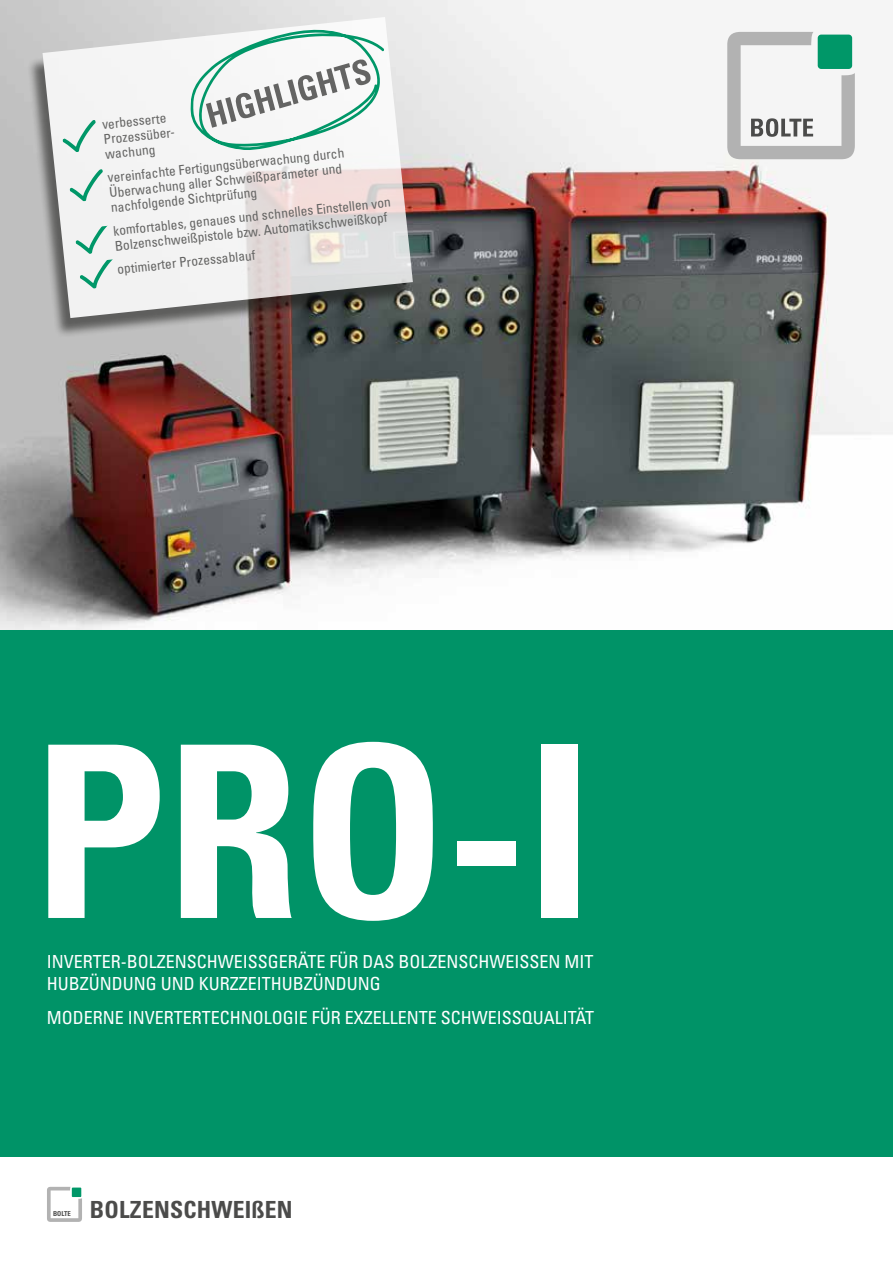
<style>
.page{position:relative;width:893px;height:1263px;background:#fff}
.page>*{position:absolute;margin:0;border:0;box-sizing:border-box;transform-origin:0 0}
.t1{font:700 condensed 240px "Univers LT Pro";color:#fff}
.t2{font:700 condensed 23.55px "Univers LT Pro";letter-spacing:.01em;color:#4b4b4a}
.t3{font:condensed 18px/21.6px "Univers LT Std";color:#fff}
.t4{font:condensed 13.5px/15px "Univers LT Std";color:#646463}
.t5{font:700 condensed 6.75px "Univers LT Pro";color:#4b4b4a}
</style>
<div class="page">
<img style="left:0;top:0;width:893px;height:630px">
<div style="left:0;top:631px;width:893px;height:526px;background:#009367"></div>
<svg style="left:727px;top:32px;width:128px;height:127px"></svg>
<div style="left:27px;top:22px;width:385px;height:316px;background:#1d1d1b;opacity:.75"></div>
<svg style="left:43px;top:17px;width:370px;height:301px;fill:#f2f2f2"></svg>
<svg style="left:186px;top:17px;width:200px;height:146px"></svg>
<svg style="left:61px;top:120px;width:38px;height:33px"></svg>
<svg style="left:68px;top:169px;width:38px;height:34px"></svg>
<svg style="left:74px;top:226px;width:42px;height:64px"></svg>
<svg style="left:47px;top:1187px;width:35px;height:35px"></svg>
<p class="t4" style="left:101px;top:117px;width:75px;rotate:-6deg">verbesserte<br>Prozessüber&shy;wachung</p>
<p class="t4" style="left:107px;top:170px;width:239px;rotate:-6deg">vereinfachte Fertigungsüberwachung durch<br>Überwachung aller Schweißparameter und nachfolgende Sichtprüfung</p>
<p class="t4" style="left:113px;top:223px;width:280px;rotate:-6deg">komfortables, genaues und schnelles Einstellen von<br>Bolzenschweißpistole bzw. Automatikschweißkopf</p>
<p class="t4" style="left:117px;top:262px;width:140px;rotate:-6deg">optimierter Prozessablauf</p>
<h1 class="t1" style="left:33px;top:685px;width:562px">PRO-I</h1>
<h3 class="t3" style="left:47px;top:951px;width:548px">INVERTER-BOLZENSCHWEISSGERÄTE FÜR DAS BOLZENSCHWEISSEN MIT<br>HUBZÜNDUNG UND KURZZEITHUBZÜNDUNG</h3>
<h3 class="t3" style="left:47px;top:1007px;width:549px">MODERNE INVERTERTECHNOLOGIE FÜR EXZELLENTE SCHWEISSQUALITÄT</h3>
<p class="t5" style="left:53px;top:1209px;width:19px">BOLTE</p>
<h2 class="t2" style="left:90px;top:1195px;width:204px">BOLZENSCHWEIßEN</h2>
</div>
